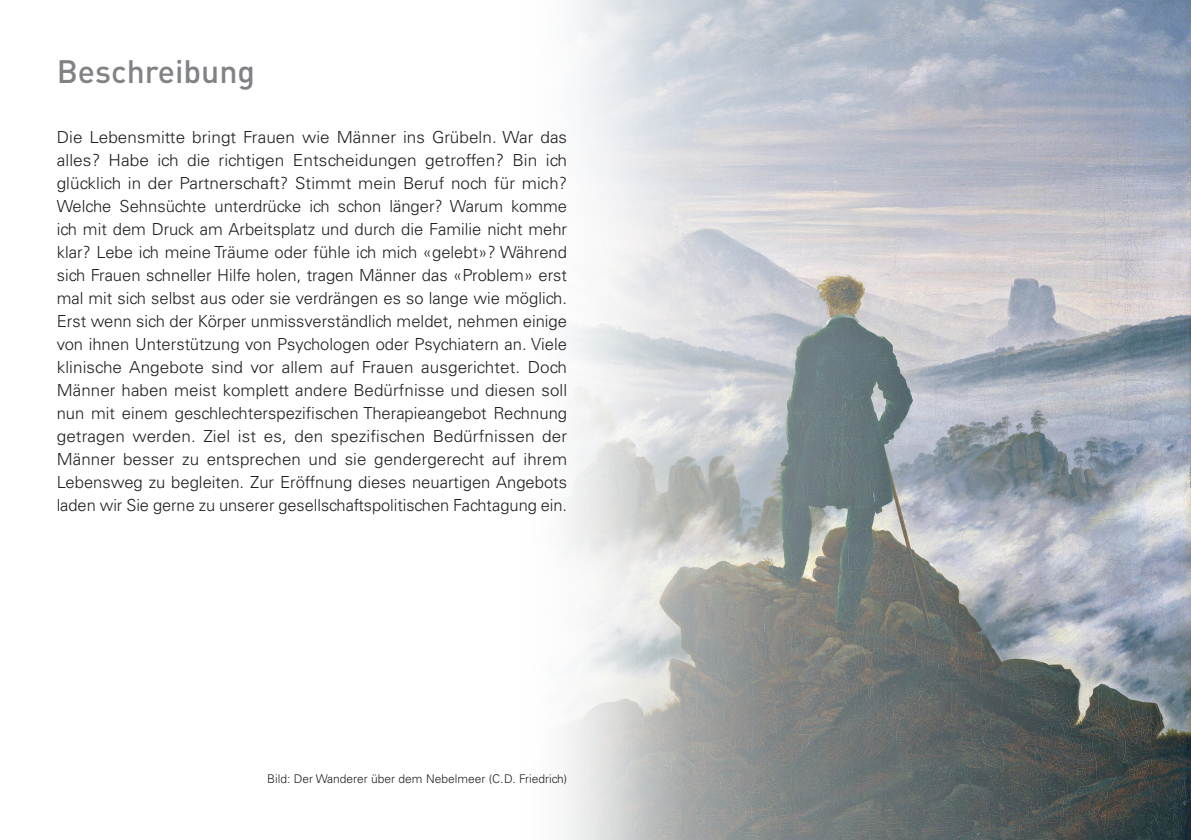
<style>
.page{position:relative;width:1191px;height:840px;background:#fff}
.page>*{position:absolute;margin:0;border:0;box-sizing:border-box;transform-origin:0 0}
.t1{font:500 32px "DIN";color:#808285}
.t2{font:300 16.6px/23px "Univers LT Std";letter-spacing:-.005em;color:#231f20;text-align:justify}
.t3{font:300 12px "Univers LT Std";color:#231f20}
</style>
<div class="page">
<img style="left:563px;top:0;width:628px;height:839px">
<h1 class="t1" style="left:57px;top:51px;width:200px">Beschreibung</h1>
<p class="t2" style="left:57px;top:125px;width:512px">Die Lebensmitte bringt Frauen wie Männer ins Grübeln. War das alles? Habe ich die richtigen Entscheidungen getroffen? Bin ich glücklich in der Partnerschaft? Stimmt mein Beruf noch für mich?<br>Welche Sehnsüchte unterdrücke ich schon länger? Warum komme ich mit dem Druck am Arbeitsplatz und durch die Familie nicht mehr klar? Lebe ich meine Träume oder fühle ich mich «gelebt»? Während sich Frauen schneller Hilfe holen, tragen Männer das «Problem» erst mal mit sich selbst aus oder sie verdrängen es so lange wie möglich.<br>Erst wenn sich der Körper unmissverständlich meldet, nehmen einige von ihnen Unterstützung von Psychologen oder Psychiatern an. Viele klinische Angebote sind vor allem auf Frauen ausgerichtet. Doch Männer haben meist komplett andere Bedürfnisse und diesen soll nun mit einem geschlechterspezifischen Therapieangebot Rechnung getragen werden. Ziel ist es, den spezifischen Bedürfnissen der Männer besser zu entsprechen und sie gendergerecht auf ihrem Lebensweg zu begleiten. Zur Eröffnung dieses neuartigen Angebots laden wir Sie gerne zu unserer gesellschaftspolitischen Fachtagung ein.</p>
<p class="t3" style="left:267px;top:770px;width:301px">Bild: Der Wanderer über dem Nebelmeer (C.D. Friedrich)</p>
</div>
